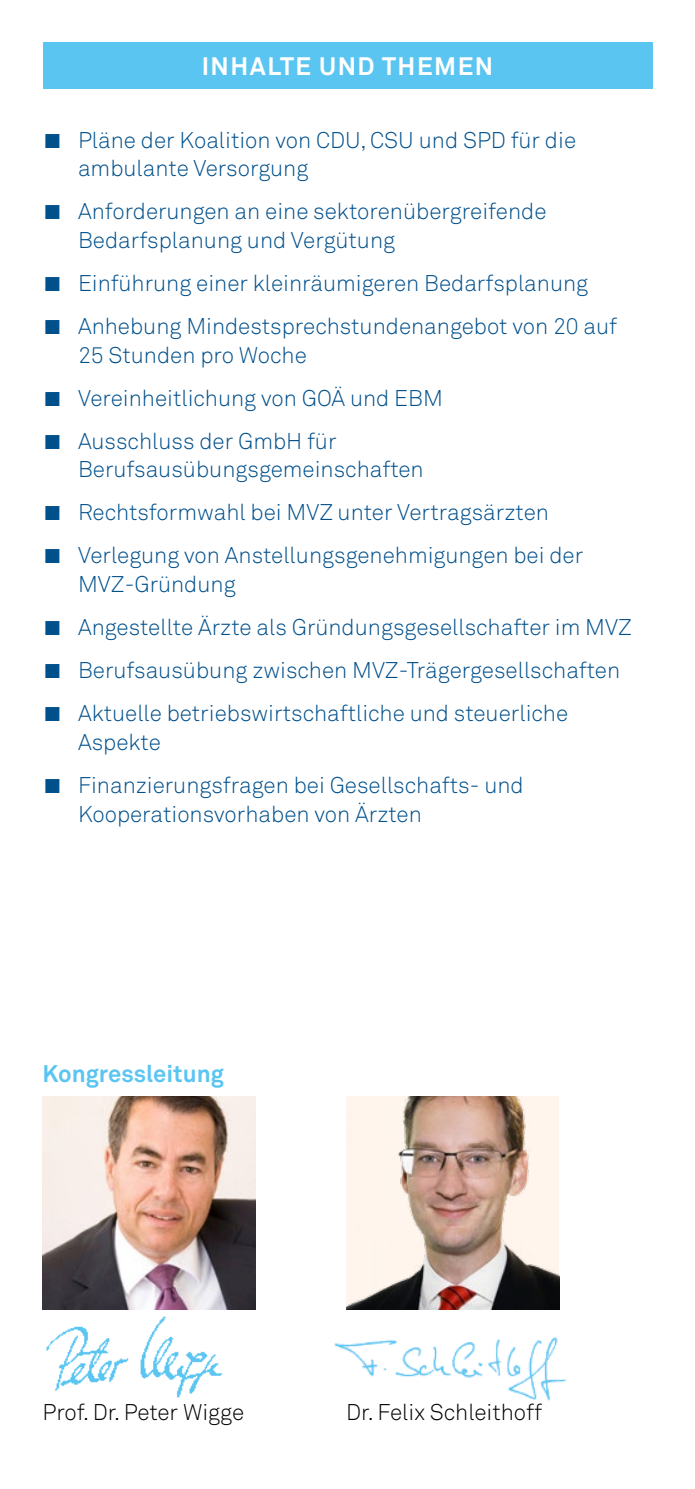
<style>
.page{position:relative;width:695px;height:1489px;background:#fff}
.page>*{position:absolute;margin:0;border:0;box-sizing:border-box;transform-origin:0 0}
.t1{font:700 25px "Akkurat Pro";letter-spacing:.06em;color:#fff}
.t2{font:700 23.75px "Akkurat Pro";color:#5bc5f2}
.t3{font:300 22.5px/28.8px "Akkurat Pro";color:#00508c}
.t4{font:300 22.5px "Akkurat Pro";color:#000}
</style>
<div class="page">
<div style="left:43px;top:43px;width:609px;height:46px;background:#5bc5f2"></div>
<img style="left:43px;top:1096px;width:212px;height:212px">
<img style="left:346px;top:1096px;width:213px;height:212px">
<img style="left:44px;top:1307px;width:184px;height:91px">
<img style="left:334px;top:1337px;width:232px;height:64px">
<p class="t1" style="left:202px;top:50px;width:293px">INHALTE UND THEMEN</p>
<p class="t3" style="left:78px;top:125px;width:499px;text-indent:-35px">■ Pläne der Koalition von CDU, CSU und SPD für die ambulante Versorgung</p>
<p class="t3" style="left:78px;top:197px;width:470px;text-indent:-35px">■ Anforderungen an eine sektorenübergreifende<br>Bedarfsplanung und Vergütung</p>
<p class="t3" style="left:43px;top:269px;width:547px">■ Einführung einer kleinräumigeren Bedarfsplanung</p>
<p class="t3" style="left:78px;top:312px;width:540px;text-indent:-35px">■ Anhebung Mindestsprechstundenangebot von 20 auf<br>25 Stunden pro Woche</p>
<p class="t3" style="left:43px;top:383px;width:402px">■ Vereinheitlichung von GOÄ und EBM</p>
<p class="t3" style="left:78px;top:426px;width:347px;text-indent:-35px">■ Ausschluss der GmbH für<br>Berufsausübungsgemeinschaften</p>
<p class="t3" style="left:43px;top:498px;width:508px">■ Rechtsformwahl bei MVZ unter Vertragsärzten</p>
<p class="t3" style="left:78px;top:541px;width:506px;text-indent:-35px">■ Verlegung von Anstellungsgenehmigungen bei der<br>MVZ-Gründung</p>
<p class="t3" style="left:43px;top:613px;width:591px">■ Angestellte Ärzte als Gründungsgesellschafter im MVZ</p>
<p class="t3" style="left:43px;top:655px;width:579px">■ Berufsausübung zwischen MVZ-Trägergesellschaften</p>
<p class="t3" style="left:78px;top:698px;width:491px;text-indent:-35px">■ Aktuelle betriebswirtschaftliche und steuerliche<br>Aspekte</p>
<p class="t3" style="left:78px;top:770px;width:447px;text-indent:-35px">■ Finanzierungsfragen bei Gesellschafts- und<br>Kooperationsvorhaben von Ärzten</p>
<p class="t2" style="left:43px;top:1059px;width:183px">Kongressleitung</p>
<p class="t4" style="left:43px;top:1398px;width:203px">Prof. Dr. Peter Wigge</p>
<p class="t4" style="left:346px;top:1398px;width:197px">Dr. Felix Schleithoff</p>
</div>
